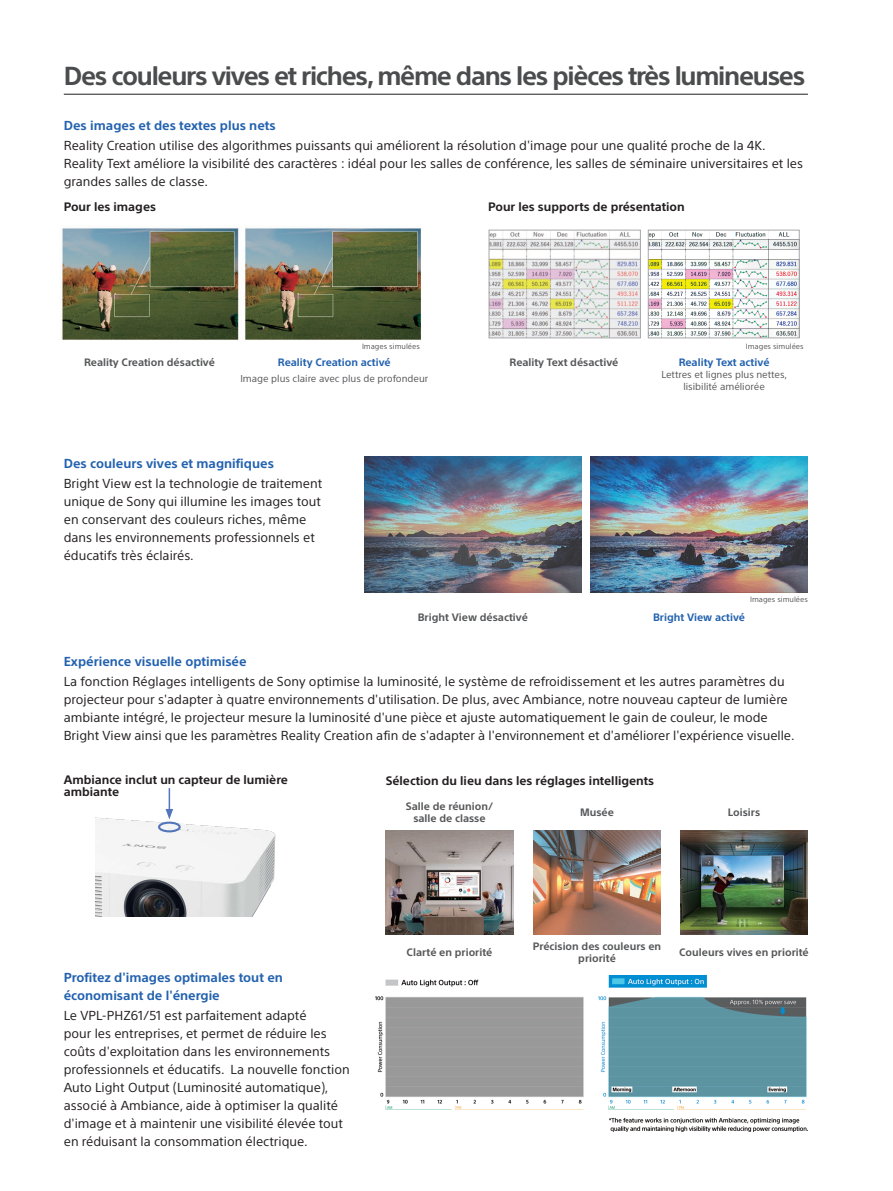
<style>
.page{position:relative;width:893px;height:1191px;background:#fff}
.page>*{position:absolute;margin:0;border:0;box-sizing:border-box;transform-origin:0 0}
.heading{font:700 25.5px "SST";letter-spacing:-.05em;color:#4b4c4d}
.body{font:12.75px/18px "SST";color:#231f20}
.heading_sub{font:700 12.75px/18px "SST";color:#2362af}
.img_heading{font:700 12px/12px "SST";color:#231f20}
.t1{font:700 10.5px/12.6px "SST";color:#57585a;text-align:center}
.t2{font:700 10.5px "SST";color:#2362af}
.caption_sub{font:9.75px/12px "SST";color:#57585a;text-align:center}
.text_Simulated_image{font:7.5px "SST";color:#57585a}
</style>
<div class="page">
<hr style="left:64px;top:94px;width:744px;height:1px;background:#231f20">
<img style="left:364px;top:457px;width:218px;height:136px">
<img style="left:590px;top:457px;width:218px;height:136px">
<img style="left:385px;top:830px;width:129px;height:104px">
<img style="left:533px;top:830px;width:128px;height:104px">
<img style="left:680px;top:830px;width:128px;height:104px">
<img style="left:491px;top:232px;width:148px;height:104px">
<div style="left:489px;top:230px;width:152px;height:108px;border:1px solid #a8a9ad"></div>
<img style="left:650px;top:232px;width:147px;height:104px">
<div style="left:648px;top:230px;width:151px;height:108px;border:1px solid #a8a9ad"></div>
<img style="left:376px;top:975px;width:432px;height:156px">
<img style="left:95px;top:809px;width:181px;height:107px">
<div style="left:158px;top:821px;width:23px;height:11px;border:2px solid #5376bb;border-radius:50%"></div>
<svg style="left:166px;top:788px;width:7px;height:31px"></svg>
<img style="left:61px;top:227px;width:360px;height:113px">
<p class="heading" style="left:64px;top:61px;width:743px">Des couleurs vives et riches, même dans les pièces très lumineuses</p>
<p class="heading_sub" style="left:64px;top:116px;width:213px">Des images et des textes plus nets</p>
<p class="body" style="left:64px;top:136px;width:741px">Reality Creation utilise des algorithmes puissants qui améliorent la résolution d'image pour une qualité proche de la 4K.<br>Reality Text améliore la visibilité des caractères : idéal pour les salles de conférence, les salles de séminaire universitaires et les grandes salles de classe.</p>
<p class="img_heading" style="left:64px;top:201px;width:94px">Pour les images</p>
<p class="img_heading" style="left:488px;top:201px;width:198px">Pour les supports de présentation</p>
<p class="text_Simulated_image" style="left:362px;top:342px;width:59px">Images simulées</p>
<p class="text_Simulated_image" style="left:746px;top:342px;width:59px">Images simulées</p>
<p class="t1" style="left:84px;top:356px;width:133px">Reality Creation désactivé</p>
<p class="t2" style="left:278px;top:356px;width:114px">Reality Creation activé</p>
<p class="caption_sub" style="left:240px;top:372px;width:189px">Image plus claire avec plus de profondeur</p>
<p class="t1" style="left:509px;top:356px;width:110px">Reality Text désactivé</p>
<p class="t2" style="left:679px;top:356px;width:92px">Reality Text activé</p>
<p class="caption_sub" style="left:661px;top:369px;width:127px">Lettres et lignes plus nettes, lisibilité améliorée</p>
<p class="heading_sub" style="left:64px;top:454px;width:212px">Des couleurs vives et magnifiques</p>
<p class="body" style="left:64px;top:474px;width:260px">Bright View est la technologie de traitement unique de Sony qui illumine les images tout en conservant des couleurs riches, même dans les environnements professionnels et éducatifs très éclairés.</p>
<p class="text_Simulated_image" style="left:750px;top:595px;width:59px">Images simulées</p>
<p class="t1" style="left:418px;top:611px;width:112px">Bright View désactivé</p>
<p class="t2" style="left:653px;top:611px;width:94px">Bright View activé</p>
<p class="heading_sub" style="left:64px;top:652px;width:184px">Expérience visuelle optimisée</p>
<p class="body" style="left:64px;top:672px;width:732px">La fonction Réglages intelligents de Sony optimise la luminosité, le système de refroidissement et les autres paramètres du projecteur pour s'adapter à quatre environnements d'utilisation. De plus, avec Ambiance, notre nouveau capteur de lumière ambiante intégré, le projecteur mesure la luminosité d'une pièce et ajuste automatiquement le gain de couleur, le mode Bright View ainsi que les paramètres Reality Creation afin de s'adapter à l'environnement et d'améliorer l'expérience visuelle.</p>
<p class="img_heading" style="left:64px;top:774px;width:226px">Ambiance inclut un capteur de lumière ambiante</p>
<p class="img_heading" style="left:386px;top:774px;width:270px">Sélection du lieu dans les réglages intelligents</p>
<p class="t1" style="left:406px;top:799px;width:89px">Salle de réunion/ salle de classe</p>
<p class="t1" style="left:580px;top:805px;width:35px">Musée</p>
<p class="t1" style="left:728px;top:805px;width:34px">Loisirs</p>
<p class="heading_sub" style="left:64px;top:968px;width:221px">Profitez d'images optimales tout en économisant de l'énergie</p>
<p class="body" style="left:64px;top:1006px;width:287px">Le VPL-PHZ61/51 est parfaitement adapté<br>pour les entreprises, et permet de réduire les coûts d'exploitation dans les environnements professionnels et éducatifs. La nouvelle fonction Auto Light Output (Luminosité automatique), associé à Ambiance, aide à optimiser la qualité d'image et à maintenir une visibilité élevée tout en réduisant la consommation électrique.</p>
<p class="t1" style="left:407px;top:946px;width:87px">Clarté en priorité</p>
<p class="t1" style="left:533px;top:940px;width:130px;line-height:12px">Précision des couleurs en priorité</p>
<p class="t1" style="left:679px;top:946px;width:131px">Couleurs vives en priorité</p>
</div>
